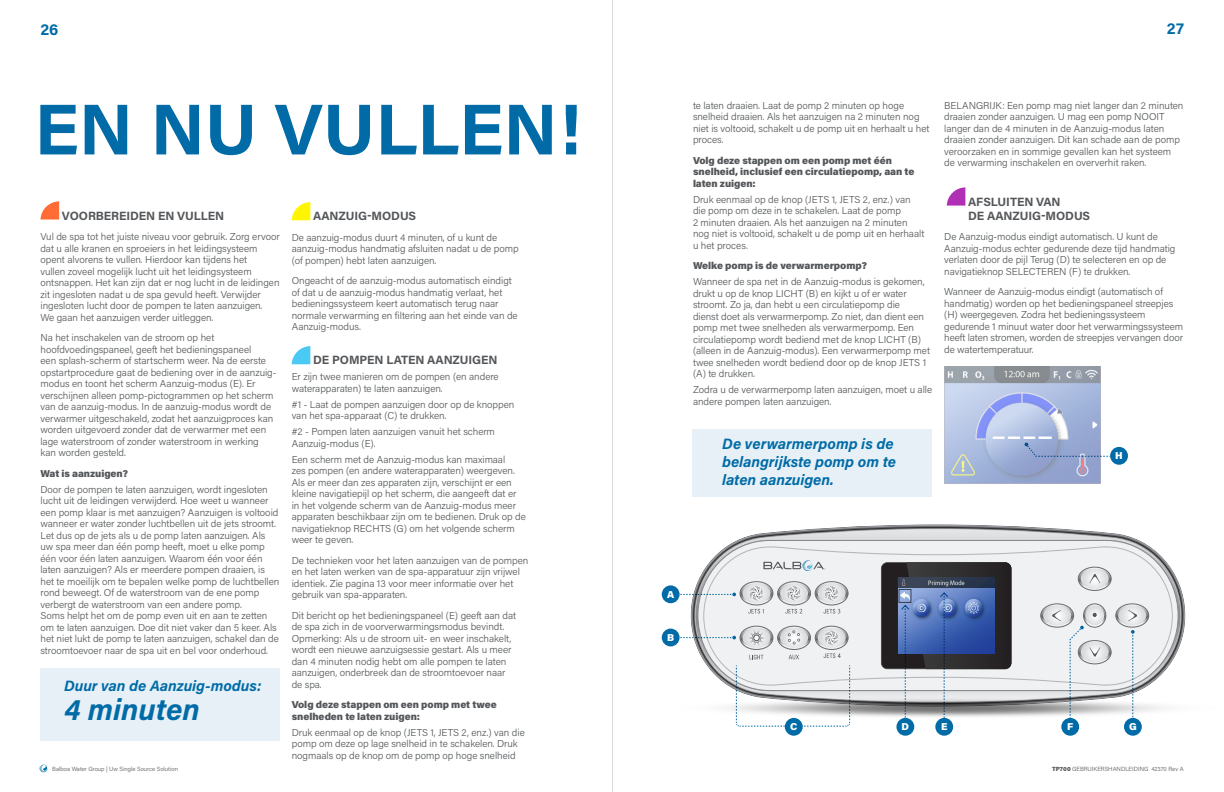
<style>
.page{position:relative;width:1224px;height:792px;background:#fff}
.page>*{position:absolute;margin:0;border:0;box-sizing:border-box;transform-origin:0 0}
.t1{font:700 72px "Acumin Pro";letter-spacing:-.005em;color:#006ba7}
.t2{font:italic 700 30px "Acumin Pro";color:#006ba7}
.t3{font:700 16px "Acumin Pro";color:#006ba7}
.t4{font:italic 700 15px/18px "Acumin Pro";color:#006ba7}
.t5{font:700 12px/14.4px "Acumin Pro";letter-spacing:-.005em;color:#54575a}
.t6{font:300 10px/11.5px "Acumin Pro";letter-spacing:-.005em;color:#54575a}
.t7{font:900 10px/11.5px "Acumin Pro";letter-spacing:-.005em;color:#54575a}
.t8{font:900 10px "Acumin Pro";color:#fff}
.t9{font:300 6px "Acumin Pro";color:#54575a}
.s1{font-weight:900}
</style>
<div class="page">
<svg style="left:696px;top:529px;width:485px;height:118px"></svg>
<svg style="left:698px;top:540px;width:480px;height:120px"></svg>
<svg style="left:703px;top:547px;width:470px;height:137px"></svg>
<div style="left:777px;top:581px;width:34px;height:24px;border:1px solid #6c6d70;border-radius:50%"></div>
<div style="left:740px;top:581px;width:33px;height:24px;border:1px solid #6c6d70;border-radius:50%"></div>
<div style="left:815px;top:581px;width:33px;height:24px;border:1px solid #6c6d70;border-radius:50%"></div>
<div style="left:1078px;top:567px;width:33px;height:24px;border:1px solid #6c6d70;border-radius:50%"></div>
<svg style="left:1078px;top:567px;width:33px;height:23px"></svg>
<svg style="left:763px;top:560px;width:63px;height:11px"></svg>
<img style="left:726px;top:684px;width:439px;height:36px">
<svg style="left:40px;top:201px;width:19px;height:19px"></svg>
<svg style="left:947px;top:187px;width:18px;height:19px"></svg>
<div style="left:692px;top:429px;width:240px;height:68px;background:#e6f0f6"></div>
<div style="left:41px;top:668px;width:239px;height:73px;background:#e6f0f6"></div>
<hr style="left:613px;top:0;width:1px;height:792px;background:#231f20">
<svg style="left:39px;top:764px;width:9px;height:9px"></svg>
<svg style="left:736px;top:665px;width:114px;height:62px"></svg>
<svg style="left:292px;top:202px;width:18px;height:18px"></svg>
<svg style="left:292px;top:346px;width:18px;height:18px"></svg>
<div style="left:785px;top:718px;width:18px;height:18px;background:#006ba7;border-radius:50%"></div>
<svg style="left:672px;top:582px;width:176px;height:32px"></svg>
<div style="left:662px;top:585px;width:18px;height:18px;background:#006ba7;border-radius:50%"></div>
<svg style="left:935px;top:718px;width:18px;height:18px"></svg>
<svg style="left:881px;top:562px;width:130px;height:168px"></svg>
<div style="left:896px;top:718px;width:18px;height:18px;background:#006ba7;border-radius:50%"></div>
<svg style="left:1061px;top:718px;width:18px;height:18px"></svg>
<img style="left:944px;top:367px;width:156px;height:116px">
<div style="left:1110px;top:447px;width:18px;height:18px;background:#006ba7;border-radius:50%"></div>
<svg style="left:1025px;top:443px;width:86px;height:14px"></svg>
<svg style="left:1041px;top:604px;width:108px;height:127px"></svg>
<div style="left:1124px;top:718px;width:18px;height:18px;background:#006ba7;border-radius:50%"></div>
<svg style="left:672px;top:626px;width:176px;height:33px"></svg>
<div style="left:662px;top:629px;width:18px;height:17px;background:#006ba7;border-radius:50%"></div>
<h3 class="t3" style="left:40px;top:18px;width:20px">26</h3>
<h3 class="t3" style="left:1167px;top:17px;width:19px">27</h3>
<h1 class="t1" style="left:34px;top:79px;width:548px">EN NU VULLEN!</h1>
<p class="t5" style="left:62px;top:208px;width:164px">VOORBEREIDEN EN VULLEN</p>
<p class="t6" style="left:40px;top:230px;width:241px">Vul de spa tot het juiste niveau voor gebruik. Zorg ervoor dat u alle kranen en sproeiers in het leidingsysteem opent alvorens te vullen. Hierdoor kan tijdens het<br>vullen zoveel mogelijk lucht uit het leidingsysteem ontsnappen. Het kan zijn dat er nog lucht in de leidingen zit ingesloten nadat u de spa gevuld heeft. Verwijder ingesloten lucht door de pompen te laten aanzuigen.<br>We gaan het aanzuigen verder uitleggen.</p>
<p class="t6" style="left:40px;top:331px;width:238px">Na het inschakelen van de stroom op het hoofdvoedingspaneel, geeft het bedieningspaneel<br>een splash-scherm of startscherm weer. Na de eerste opstartprocedure gaat de bediening over in de aanzuig&shy;modus en toont het scherm Aanzuig-modus (E). Er verschijnen alleen pomp-pictogrammen op het scherm van de aanzuig-modus. In de aanzuig-modus wordt de verwarmer uitgeschakeld, zodat het aanzuigproces kan worden uitgevoerd zonder dat de verwarmer met een lage waterstroom of zonder waterstroom in werking kan worden gesteld.</p>
<p class="t7" style="left:40px;top:467px;width:89px">Wat is aanzuigen?</p>
<p class="t6" style="left:40px;top:483px;width:240px">Door de pompen te laten aanzuigen, wordt ingesloten lucht uit de leidingen verwijderd. Hoe weet u wanneer een pomp klaar is met aanzuigen? Aanzuigen is voltooid wanneer er water zonder luchtbellen uit de jets stroomt.<br>Let dus op de jets als u de pomp laten aanzuigen. Als uw spa meer dan één pomp heeft, moet u elke pomp één voor één laten aanzuigen. Waarom één voor één laten aanzuigen? Als er meerdere pompen draaien, is het te moeilijk om te bepalen welke pomp de luchtbellen rond beweegt. Of de waterstroom van de ene pomp verbergt de waterstroom van een andere pomp.</p>
<p class="t6" style="left:40px;top:609px;width:240px">Soms helpt het om de pomp even uit en aan te zetten om te laten aanzuigen. Doe dit niet vaker dan 5 keer. Als het niet lukt de pomp te laten aanzuigen, schakel dan de stroomtoevoer naar de spa uit en bel voor onderhoud.</p>
<p class="t4" style="left:64px;top:676px;width:199px">Duur van de Aanzuig-modus:</p>
<p class="t2" style="left:64px;top:688px;width:137px">4 minuten</p>
<p class="t9" style="left:52px;top:765px;width:127px">Balboa Water Group | Uw Single Source Solution</p>
<p class="t5" style="left:313px;top:208px;width:105px">AANZUIG-MODUS</p>
<p class="t6" style="left:292px;top:231px;width:228px">De aanzuig-modus duurt 4 minuten, of u kunt de aanzuig-modus handmatig afsluiten nadat u de pomp (of pompen) hebt laten aanzuigen.</p>
<p class="t6" style="left:292px;top:275px;width:227px">Ongeacht of de aanzuig-modus automatisch eindigt of dat u de aanzuig-modus handmatig verlaat, het bedieningssysteem keert automatisch terug naar normale verwarming en filtering aan het einde van de Aanzuig-modus.</p>
<p class="t5" style="left:313px;top:352px;width:186px">DE POMPEN LATEN AANZUIGEN</p>
<p class="t6" style="left:292px;top:371px;width:209px">Er zijn twee manieren om de pompen (en andere waterapparaten) te laten aanzuigen.</p>
<p class="t6" style="left:292px;top:398px;width:224px">#1 - Laat de pompen aanzuigen door op de knoppen van het spa-apparaat (C) te drukken.</p>
<p class="t6" style="left:292px;top:426px;width:205px">#2 - Pompen laten aanzuigen vanuit het scherm<br>Aanzuig-modus (E).</p>
<p class="t6" style="left:292px;top:453px;width:236px">Een scherm met de Aanzuig-modus kan maximaal<br>zes pompen (en andere waterapparaten) weergeven.<br>Als er meer dan zes apparaten zijn, verschijnt er een kleine navigatiepijl op het scherm, die aangeeft dat er in het volgende scherm van de Aanzuig-modus meer apparaten beschikbaar zijn om te bedienen. Druk op de navigatieknop RECHTS (G) om het volgende scherm weer te geven.</p>
<p class="t6" style="left:292px;top:554px;width:238px">De technieken voor het laten aanzuigen van de pompen en het laten werken van de spa-apparatuur zijn vrijwel identiek. Zie pagina 13 voor meer informatie over het gebruik van spa-apparaten.</p>
<p class="t6" style="left:292px;top:609px;width:226px">Dit bericht op het bedieningspaneel (E) geeft aan dat de spa zich in de voorverwarmingsmodus bevindt.<br>Opmerking: Als u de stroom uit- en weer inschakelt, wordt een nieuwe aanzuigsessie gestart. Als u meer dan 4 minuten nodig hebt om alle pompen te laten aanzuigen, onderbreek dan de stroomtoevoer naar de spa.</p>
<p class="t7" style="left:292px;top:699px;width:207px">Volg deze stappen om een pomp met twee snelheden te laten zuigen:</p>
<p class="t6" style="left:292px;top:726px;width:235px">Druk eenmaal op de knop (JETS 1, JETS 2, enz.) van die pomp om deze op lage snelheid in te schakelen. Druk nogmaals op de knop om de pomp op hoge snelheid</p>
<p class="t6" style="left:693px;top:99px;width:238px">te laten draaien. Laat de pomp 2 minuten op hoge snelheid draaien. Als het aanzuigen na 2 minuten nog niet is voltooid, schakelt u de pomp uit en herhaalt u het proces.</p>
<p class="t7" style="left:693px;top:154px;width:223px">Volg deze stappen om een pomp met één snelheid, inclusief een circulatiepomp, aan te laten zuigen:</p>
<p class="t6" style="left:693px;top:193px;width:233px">Druk eenmaal op de knop (JETS 1, JETS 2, enz.) van die pomp om deze in te schakelen. Laat de pomp<br>2 minuten draaien. Als het aanzuigen na 2 minuten nog niet is voltooid, schakelt u de pomp uit en herhaalt u het proces.</p>
<p class="t7" style="left:693px;top:260px;width:176px">Welke pomp is de verwarmerpomp?</p>
<p class="t6" style="left:693px;top:276px;width:239px">Wanneer de spa net in de Aanzuig-modus is gekomen, drukt u op de knop LICHT (B) en kijkt u of er water stroomt. Zo ja, dan hebt u een circulatiepomp die<br>dienst doet als verwarmerpomp. Zo niet, dan dient een pomp met twee snelheden als verwarmerpomp. Een circulatiepomp wordt bediend met de knop LICHT (B) (alleen in de Aanzuig-modus). Een verwarmerpomp met twee snelheden wordt bediend door op de knop JETS 1 (A) te drukken.</p>
<p class="t6" style="left:693px;top:384px;width:241px">Zodra u de verwarmerpomp laten aanzuigen, moet u alle andere pompen laten aanzuigen.</p>
<p class="t4" style="left:722px;top:434px;width:175px">De verwarmerpomp is de belangrijkste pomp om te laten aanzuigen.</p>
<p class="t6" style="left:944px;top:99px;width:241px">BELANGRIJK: Een pomp mag niet langer dan 2 minuten draaien zonder aanzuigen. U mag een pomp NOOIT langer dan de 4 minuten in de Aanzuig-modus laten draaien zonder aanzuigen. Dit kan schade aan de pomp veroorzaken en in sommige gevallen kan het systeem de verwarming inschakelen en oververhit raken.</p>
<p class="t5" style="left:968px;top:194px;width:124px">AFSLUITEN VAN<br>DE AANZUIG-MODUS</p>
<p class="t6" style="left:944px;top:231px;width:233px">De Aanzuig-modus eindigt automatisch. U kunt de Aanzuig-modus echter gedurende deze tijd handmatig verlaten door de pijl Terug (D) te selecteren en op de navigatieknop SELECTEREN (F) te drukken.</p>
<p class="t6" style="left:944px;top:286px;width:240px">Wanneer de Aanzuig-modus eindigt (automatisch of handmatig) worden op het bedieningspaneel streepjes (H) weergegeven. Zodra het bedieningssysteem gedurende 1 minuut water door het verwarmingssysteem heeft laten stromen, worden de streepjes vervangen door de watertemperatuur.</p>
<p class="t8" style="left:1115px;top:449px;width:9px">H</p>
<p class="t8" style="left:667px;top:587px;width:9px">A</p>
<p class="t8" style="left:667px;top:630px;width:9px">B</p>
<p class="t8" style="left:790px;top:720px;width:9px">C</p>
<p class="t8" style="left:902px;top:720px;width:9px">D</p>
<p class="t8" style="left:941px;top:720px;width:8px">E</p>
<p class="t8" style="left:1067px;top:720px;width:8px">F</p>
<p class="t8" style="left:1129px;top:720px;width:9px">G</p>
<p class="t9" style="left:1052px;top:765px;width:133px"><span class="s1">TP700</span> GEBRUIKERSHANDLEIDING 42370 Rev A</p>
</div>
